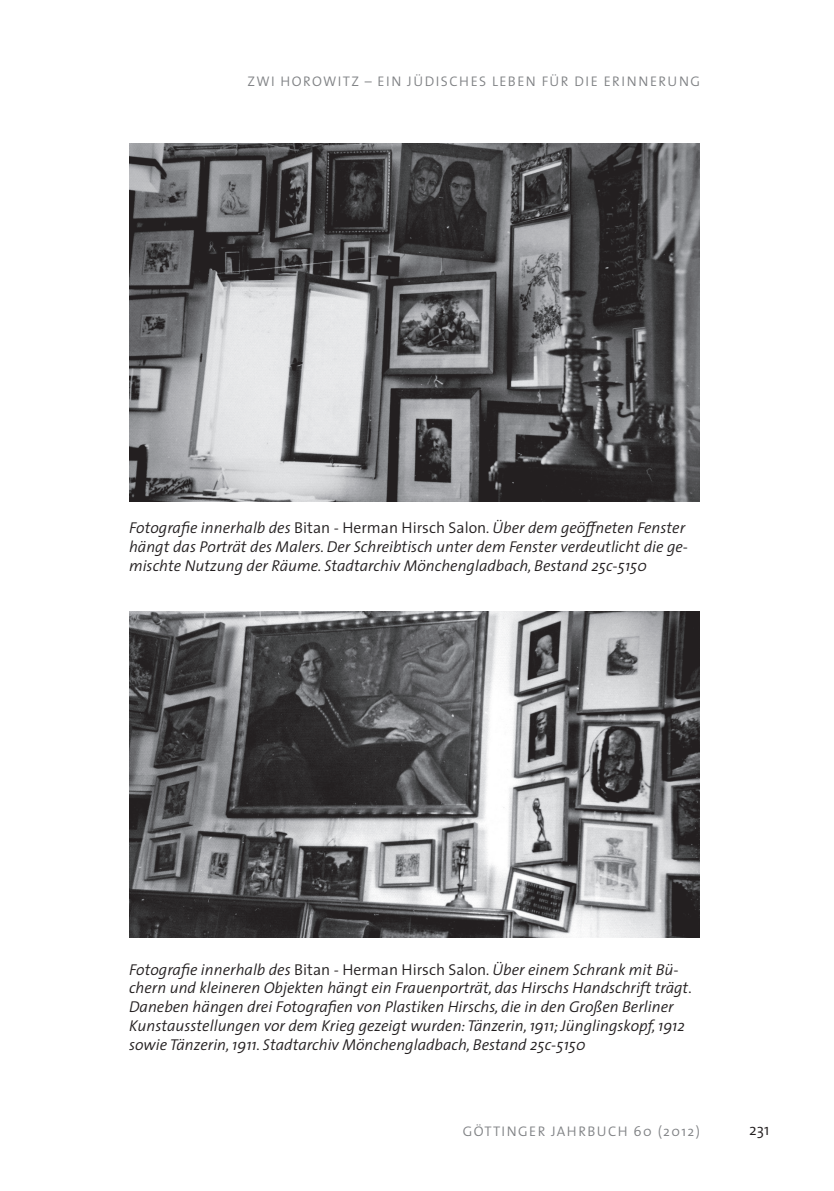
<style>
.page{position:relative;width:834px;height:1191px;background:#fff}
.page>*{position:absolute;margin:0;border:0;box-sizing:border-box;transform-origin:0 0}
.t1{font:italic 300 15.75px/18.9px "The Sans";color:#231f20}
.t2{font:300 15.75px "The Sans";color:#231f20}
.t3{font:300 14px "The Sans";letter-spacing:.1em;color:#808285}
.s1{font-style:normal}
</style>
<div class="page">
<img style="left:129px;top:144px;width:570px;height:357px">
<img style="left:129px;top:611px;width:570px;height:327px">
<p class="t3" style="left:247px;top:70px;width:454px">ZWI HOROWITZ – EIN JÜDISCHES LEBEN FÜR DIE ERINNERUNG</p>
<p class="t1" style="left:129px;top:517px;width:560px">Fotografie innerhalb des <span class="s1">Bitan</span> - <span class="s1">Herman Hirsch Salon</span>. Über dem geöffneten Fenster hängt das Porträt des Malers. Der Schreibtisch unter dem Fenster verdeutlicht die ge&shy;mischte Nutzung der Räume. Stadtarchiv Mönchengladbach, Bestand 25c-5150</p>
<p class="t1" style="left:129px;top:959px;width:564px">Fotografie innerhalb des <span class="s1">Bitan</span> - <span class="s1">Herman Hirsch Salon</span>. Über einem Schrank mit Bü&shy;chern und kleineren Objekten hängt ein Frauenporträt, das Hirschs Handschrift trägt.<br>Daneben hängen drei Fotografien von Plastiken Hirschs, die in den Großen Berliner Kunstausstellungen vor dem Krieg gezeigt wurden: Tänzerin, 1911; Jünglingskopf, 1912 sowie Tänzerin, 1911. Stadtarchiv Mönchengladbach, Bestand 25c-5150</p>
<p class="t3" style="left:462px;top:1120px;width:239px">GÖTTINGER JAHRBUCH 60 (2012)</p>
<p class="t2" style="left:749px;top:1117px;width:22px">231</p>
</div>
